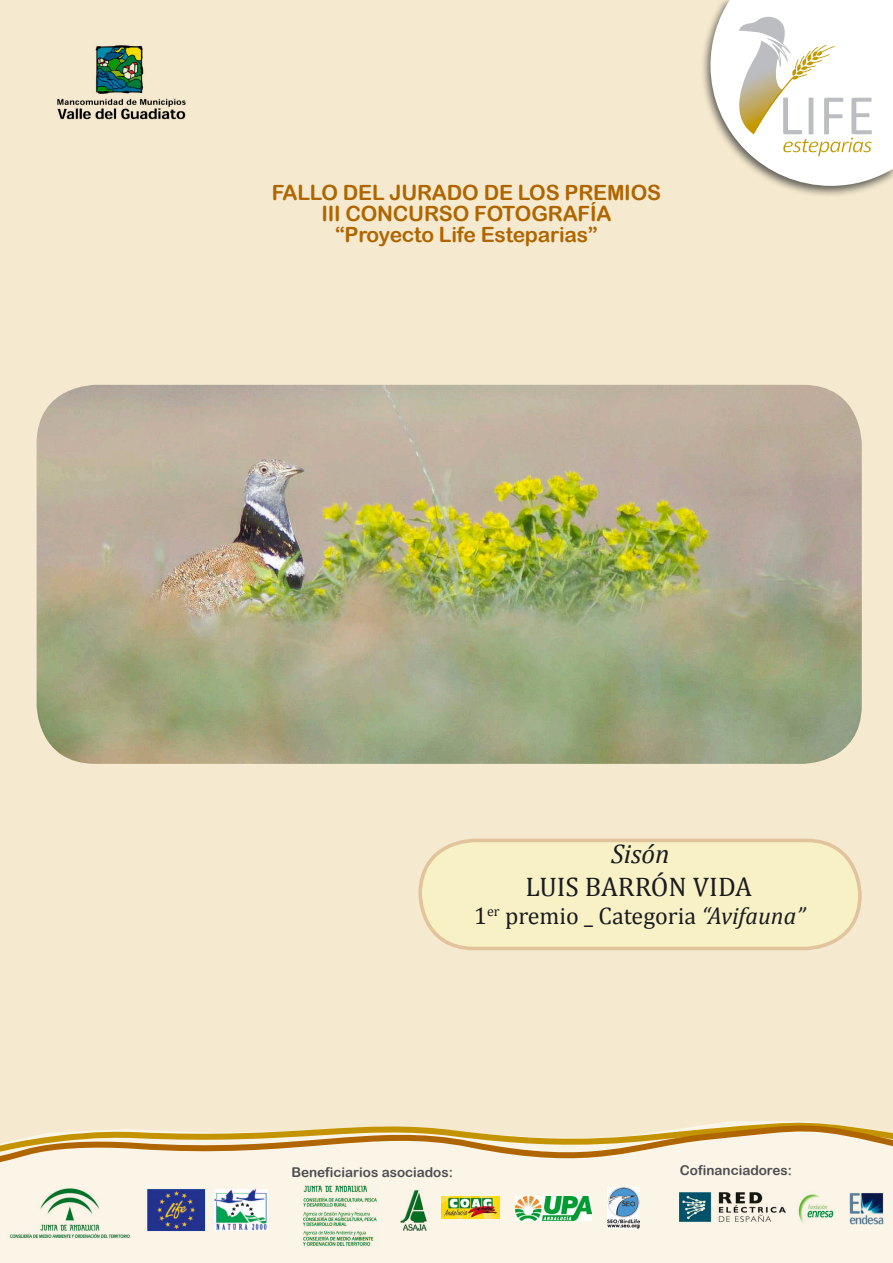
<style>
.page{position:relative;width:893px;height:1263px;background:#f5eacf}
.page>*{position:absolute;margin:0;border:0;box-sizing:border-box;transform-origin:0 0}
.t1{font:27px "Cambria";color:#1b1c20}
.t2{font:italic 27px "Cambria";color:#1b1c20}
.t3{font:24px "Cambria";color:#1b1c20}
.t4{font:21px "Arial Rounded MT Bold";letter-spacing:-.01em;color:#b06600}
.t5{font:13.5px "Arial Rounded MT Bold";color:#4e4d51}
.s1{font-style:italic}
</style>
<div class="page">
<div style="left:0;top:1177px;width:893px;height:86px;background:#fbf5e8"></div>
<svg style="left:0;top:1121px;width:893px;height:56px"></svg>
<img style="left:57px;top:45px;width:129px;height:75px">
<div style="left:700px;top:0;width:193px;height:197px;background:#1b1c20;opacity:.69"></div>
<svg style="left:710px;top:0;width:183px;height:186px;background:#f0eee5"></svg>
<div style="left:420px;top:840px;width:440px;height:108px;background:#f8f1c6;border-radius:54px"></div>
<div style="left:418px;top:838px;width:444px;height:112px;border:4px solid #e2c49c;border-radius:54px"></div>
<img style="left:37px;top:385px;width:825px;height:379px">
<img style="left:680px;top:1193px;width:105px;height:28px">
<img style="left:791px;top:1192px;width:45px;height:31px">
<img style="left:850px;top:1193px;width:34px;height:32px">
<img style="left:394px;top:1190px;width:41px;height:40px">
<img style="left:441px;top:1197px;width:58px;height:22px">
<img style="left:608px;top:1187px;width:32px;height:42px">
<img style="left:515px;top:1197px;width:77px;height:23px">
<img style="left:145px;top:1188px;width:62px;height:45px">
<img style="left:215px;top:1189px;width:53px;height:41px">
<img style="left:8px;top:1188px;width:125px;height:50px">
<img style="left:302px;top:1184px;width:76px;height:63px">
<p class="t4" style="left:272px;top:180px;width:391px">FALLO DEL JURADO DE LOS PREMIOS</p>
<p class="t4" style="left:321px;top:201px;width:292px">III CONCURSO FOTOGRAFÍA</p>
<p class="t4" style="left:335px;top:222px;width:264px">“Proyecto Life Esteparias”</p>
<p class="t2" style="left:611px;top:837px;width:60px">Sisón</p>
<p class="t1" style="left:526px;top:870px;width:228px">LUIS BARRÓN VIDA</p>
<p class="t3" style="left:474px;top:902px;width:333px">1<sup>er</sup> premio _ Categoria <span class="s1">“Avifauna”</span></p>
<p class="t5" style="left:291px;top:1164px;width:163px">Beneficiarios asociados:</p>
<p class="t5" style="left:680px;top:1162px;width:114px">Cofinanciadores:</p>
</div>
